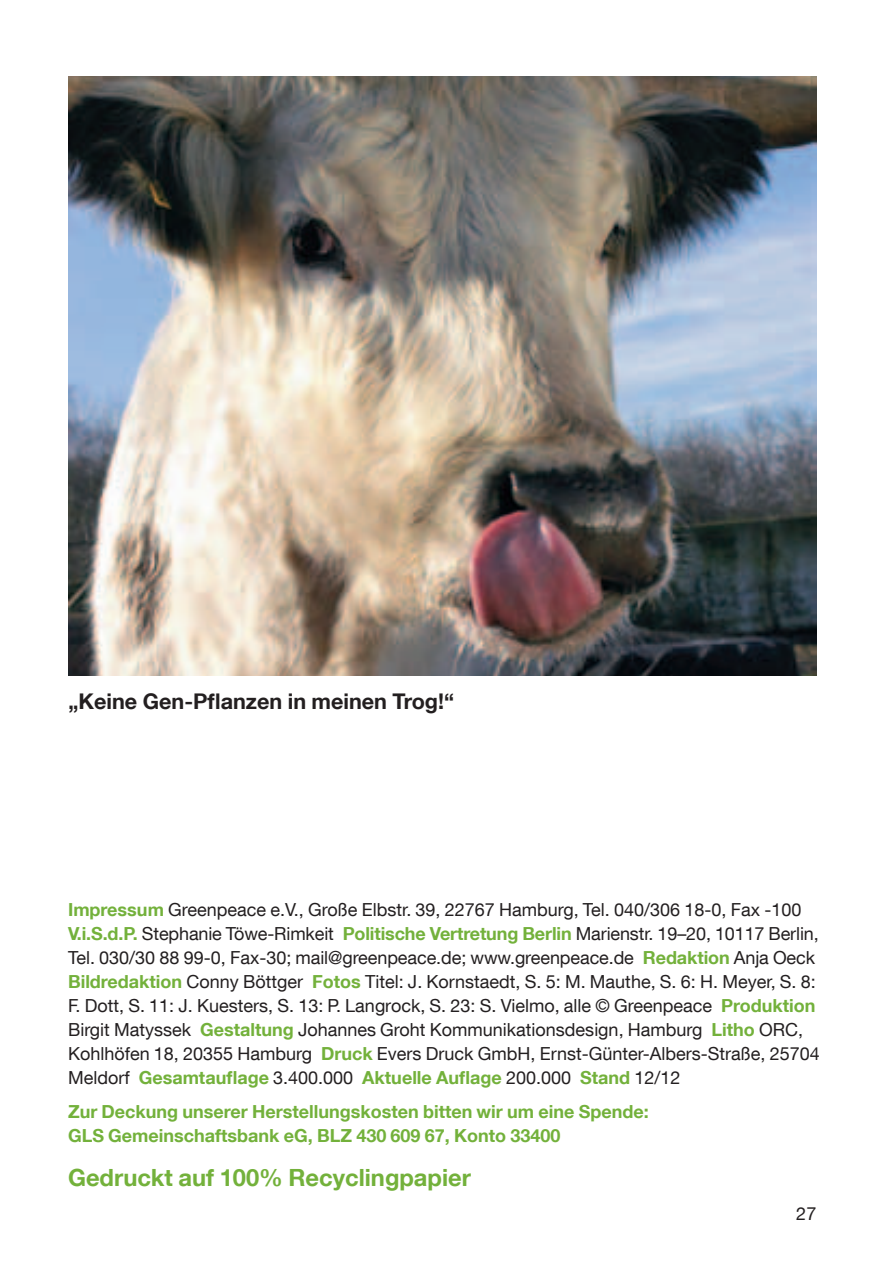
<style>
.page{position:relative;width:893px;height:1263px;background:#fff}
.page>*{position:absolute;margin:0;border:0;box-sizing:border-box;transform-origin:0 0}
.t1{font:700 23.7px "Helvetica Neue LT Com";color:#73b13b}
.t2{font:700 21.6px "Helvetica Neue LT Com";color:#231f20}
.t3{font:18px/24px "Helvetica Neue LT Com";color:#231f20}
.t4{font:700 18px/24px "Helvetica Neue LT Com";color:#73b13b}
.s1{font-weight:700;color:#73b13b}
</style>
<div class="page">
<img style="left:69px;top:77px;width:748px;height:598px">
<p class="t2" style="left:69px;top:688px;width:387px">„Keine Gen-Pflanzen in meinen Trog!“</p>
<p class="t3" style="left:68px;top:897px;width:753px"><span class="s1">Impressum</span> Greenpeace e.V., Große Elbstr. 39, 22767 Hamburg, Tel. 040/306 18-0, Fax -100<br><span class="s1">V.i.S.d.P.</span> Stephanie Töwe-Rimkeit <span class="s1">Politische Vertretung Berlin</span> Marienstr. 19–20, 10117 Berlin, Tel. 030/30 88 99-0, Fax-30; mail@greenpeace.de; www.greenpeace.de <span class="s1">Redaktion</span> Anja Oeck <span class="s1">Bildredaktion</span> Conny Böttger <span class="s1">Fotos</span> Titel: J. Kornstaedt, S. 5: M. Mauthe, S. 6: H. Meyer, S. 8:<br>F. Dott, S. 11: J. Kuesters, S. 13: P. Langrock, S. 23: S. Vielmo, alle © Greenpeace <span class="s1">Produktion </span>Birgit Matyssek <span class="s1">Gestaltung</span> Johannes Groht Kommunikationsdesign, Hamburg <span class="s1">Litho</span> ORC, Kohlhöfen 18, 20355 Hamburg <span class="s1">Druck</span> Evers Druck GmbH, Ernst-Günter-Albers-Straße, 25704<br>Meldorf <span class="s1">Gesamtauflage</span> 3.400.000 <span class="s1">Aktuelle Auflage</span> 200.000 <span class="s1">Stand</span> 12/12</p>
<p class="t4" style="left:68px;top:1099px;width:582px">Zur Deckung unserer Herstellungskosten bitten wir um eine Spende:<br>GLS Gemeinschaftsbank eG, BLZ 430 609 67, Konto 33400</p>
<h1 class="t1" style="left:68px;top:1162px;width:404px">Gedruckt auf 100% Recyclingpapier</h1>
<p class="t3" style="left:796px;top:1201px;width:22px">27</p>
</div>
